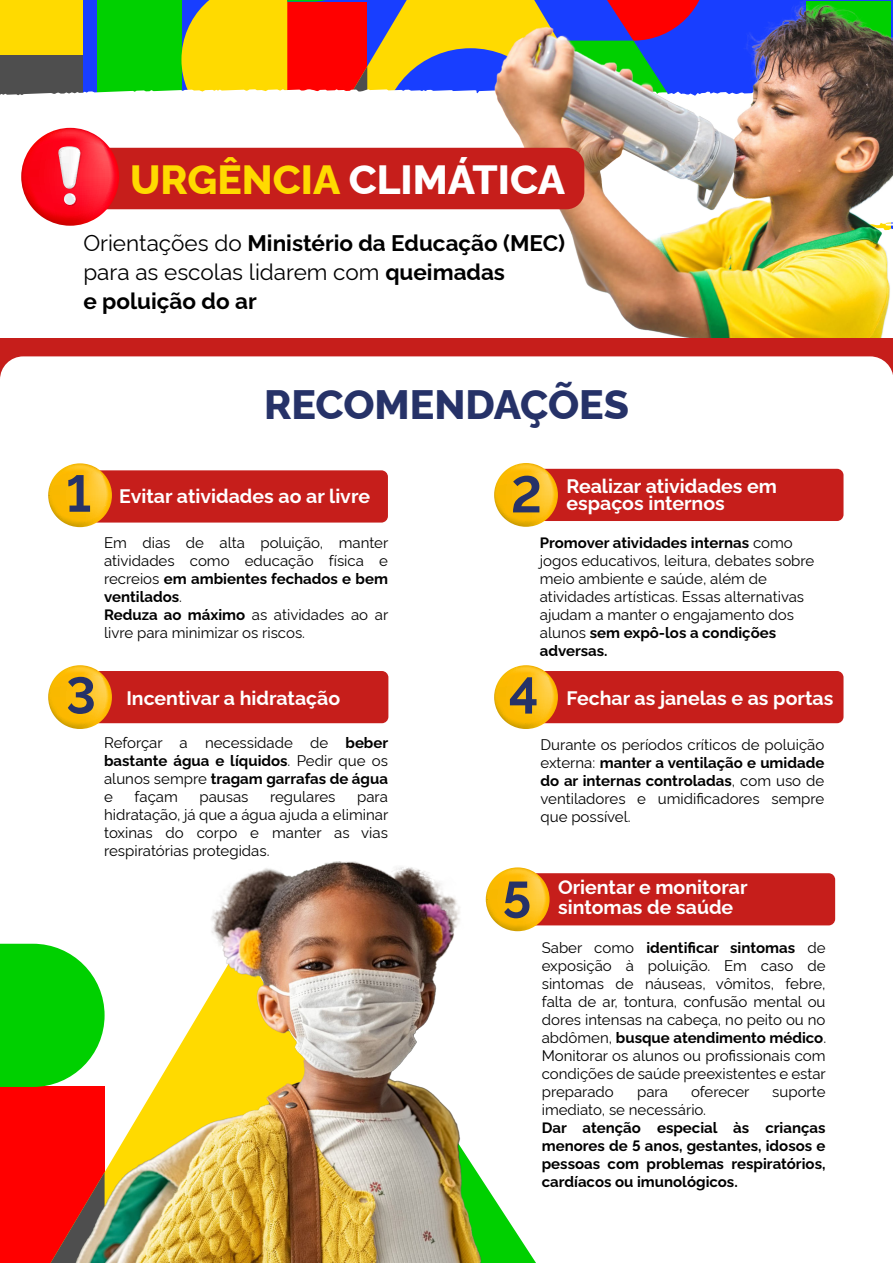
<style>
.page{position:relative;width:893px;height:1263px;background:#fff}
.page>*{position:absolute;margin:0;border:0;box-sizing:border-box;transform-origin:0 0}
.t1{font:700 51.15px "Rawline";color:#263268}
.t2{font:800 41.1px "Rawline";color:#263268}
.t3{font:800 40.8px "Rawline";color:#fff}
.t4{font:700 22.5px/28.8px "Rawline";color:#000}
.t5{font:700 19.5px/20.4px "Rawline";color:#fff}
.t6{font:15px/18px "Rawline";color:#000;text-align:justify}
.t7{font:700 15px/18px "Rawline";color:#000;text-align:justify}
.s1{color:#ffda00}
.s2{font-weight:400}
.s3{font-weight:700}
</style>
<div class="page">
<div style="left:0;top:1087px;width:105px;height:176px;background:#f00"></div>
<div style="left:0;top:944px;width:49px;height:143px;background:#00d000"></div>
<svg style="left:49px;top:945px;width:25px;height:142px;background:#14d213"></svg>
<svg style="left:50px;top:1223px;width:24px;height:40px"></svg>
<svg style="left:482px;top:1180px;width:54px;height:83px"></svg>
<img style="left:495px;top:0;width:398px;height:339px">
<div style="left:0;top:339px;width:893px;height:47px;background:#c61e1b"></div>
<img style="left:0;top:0;width:806px;height:246px">
<div style="left:0;top:356px;width:893px;height:30px;background:#fff"></div>
<div style="left:529px;top:671px;width:314px;height:52px;background:#c61e1b;border-radius:7px"></div>
<div style="left:521px;top:873px;width:314px;height:52px;background:#c61e1b;border-radius:7px"></div>
<div style="left:92px;top:470px;width:296px;height:53px;background:#c61e1b;border-radius:7px"></div>
<svg style="left:48px;top:463px;width:64px;height:64px"></svg>
<div style="left:83px;top:671px;width:305px;height:52px;background:#c61e1b;border-radius:7px"></div>
<svg style="left:48px;top:665px;width:64px;height:64px"></svg>
<svg style="left:486px;top:867px;width:64px;height:64px"></svg>
<svg style="left:494px;top:665px;width:64px;height:64px"></svg>
<div style="left:529px;top:469px;width:314px;height:52px;background:#c61e1b;border-radius:7px"></div>
<svg style="left:494px;top:463px;width:64px;height:64px"></svg>
<img style="left:74px;top:861px;width:408px;height:402px">
<h3 class="t3" style="left:130px;top:148px;width:436px"><span class="s1">URGÊNCIA</span> CLIMÁTICA</h3>
<h3 class="t4" style="left:83px;top:227px;width:483px"><span class="s2">Orientações do</span> Ministério da Educação (MEC) <span class="s2">para as escolas lidarem com</span> queimadas<br>e poluição do ar</h3>
<h2 class="t2" style="left:264px;top:372px;width:367px">RECOMENDAÇÕES</h2>
<h1 class="t1" style="left:66px;top:454px;width:27px">1</h1>
<h3 class="t5" style="left:119px;top:484px;width:252px">Evitar atividades ao ar livre</h3>
<p class="t6" style="left:104px;top:532px;width:286px;text-align:left">Em dias de alta poluição, manter atividades como educação física e recreios <span class="s3">em ambientes fechados e bem ventilados</span>.<br><span class="s3">Reduza ao máximo</span> as atividades ao ar livre para minimizar os riscos.</p>
<h1 class="t1" style="left:66px;top:656px;width:31px">3</h1>
<h3 class="t5" style="left:126px;top:685px;width:215px">Incentivar a hidratação</h3>
<p class="t6" style="left:104px;top:732px;width:286px">Reforçar a necessidade de <span class="s3">beber bastante água e líquidos</span>. Pedir que os alunos sempre <span class="s3">tragam garrafas de água </span>e</p>
<p class="t6" style="left:135px;top:786px;width:45px">façam</p>
<p class="t6" style="left:200px;top:786px;width:51px">pausas</p>
<p class="t6" style="left:270px;top:786px;width:67px">regulares</p>
<p class="t6" style="left:104px;top:786px;width:286px;text-indent:253px">para hidratação, já que a água ajuda a eliminar toxinas do corpo e manter as vias respiratórias protegidas.</p>
<h1 class="t1" style="left:511px;top:455px;width:33px">2</h1>
<h3 class="t5" style="left:566px;top:475px;width:212px;line-height:17.4px">Realizar atividades em espaços internos</h3>
<p class="t6" style="left:540px;top:532px;width:276px;text-align:left"><span class="s3">Promover atividades internas</span> como jogos educativos, leitura, debates sobre meio ambiente e saúde, além de atividades artísticas. Essas alternativas ajudam a manter o engajamento dos alunos <span class="s3">sem expô-los a condições adversas.</span></p>
<h1 class="t1" style="left:509px;top:656px;width:31px">4</h1>
<h3 class="t5" style="left:566px;top:685px;width:268px">Fechar as janelas e as portas</h3>
<p class="t6" style="left:540px;top:734px;width:285px">Durante os períodos críticos de poluição externa: <span class="s3">manter a ventilação e umidade do ar internas controladas</span>, com uso de ventiladores e umidificadores sempre que possível.</p>
<h1 class="t1" style="left:502px;top:860px;width:31px">5</h1>
<h3 class="t5" style="left:558px;top:875px;width:191px">Orientar e monitorar sintomas de saúde</h3>
<p class="t6" style="left:542px;top:937px;width:286px">Saber como <span class="s3">identificar sintomas</span> de exposição à poluição. Em caso de sintomas de náuseas, vômitos, febre, falta de ar, tontura, confusão mental ou dores intensas na cabeça, no peito ou no abdômen, <span class="s3">busque atendimento médico</span>.<br>Monitorar os alunos ou profissionais com condições de saúde preexistentes e estar preparado</p>
<p class="t6" style="left:637px;top:1081px;width:32px">para</p>
<p class="t6" style="left:691px;top:1081px;width:60px">oferecer</p>
<p class="t6" style="left:772px;top:1081px;width:55px">suporte</p>
<p class="t6" style="left:542px;top:1099px;width:166px">imediato, se necessário.</p>
<p class="t7" style="left:542px;top:1117px;width:285px">Dar atenção especial às crianças menores de 5 anos, gestantes, idosos e pessoas com problemas respiratórios, cardíacos ou imunológicos.</p>
</div>
